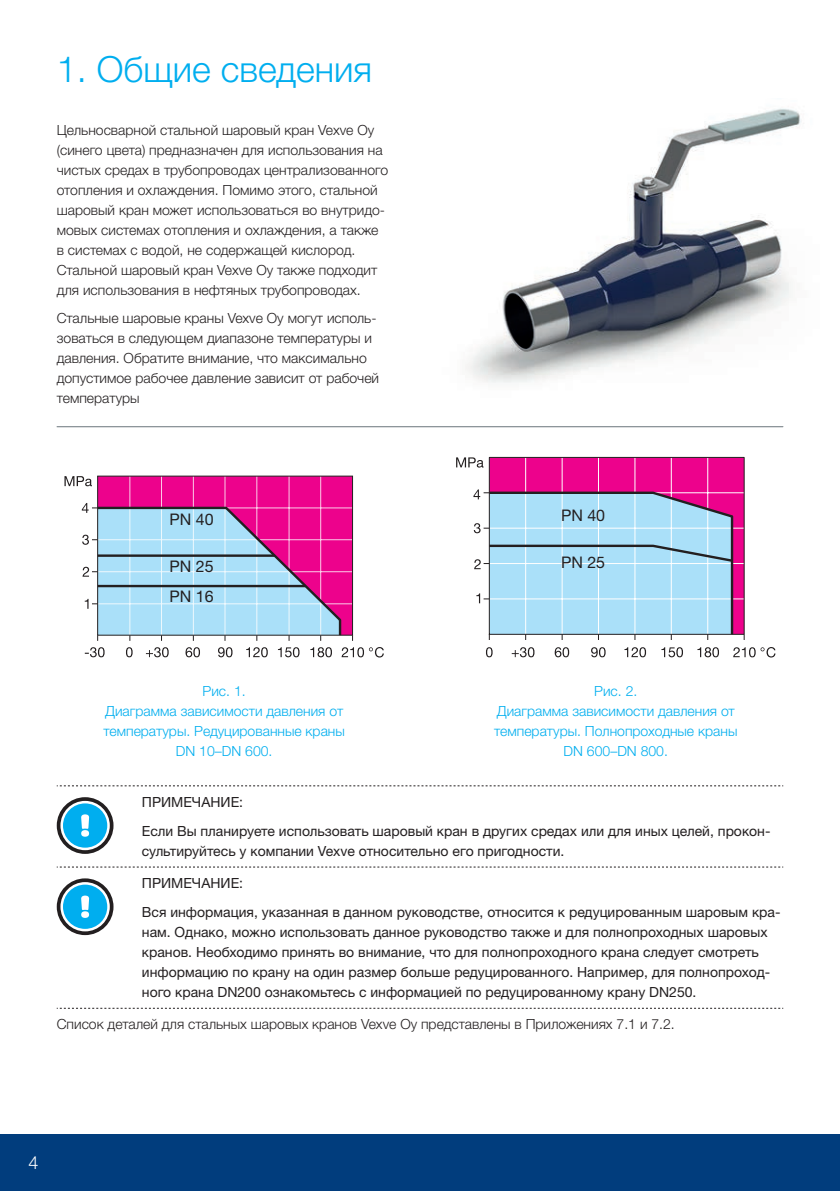
<style>
.page{position:relative;width:840px;height:1191px;background:#fff}
.page>*{position:absolute;margin:0;border:0;box-sizing:border-box;transform-origin:0 0}
.t1{font:300 36px "Helvetica Neue LTW1 G";color:#00aeef}
.t2{font:300 18px "Helvetica Neue LTW1 G";color:#fff}
.t3{font:16px/30px "Helvetica Neue LTW1 G";color:#231f20}
.t4{font:300 14px/20px "Helvetica Neue LTW1 G";color:#231f20}
.t5{font:14px/20px "Helvetica Neue LTW1 G";color:#231f20}
.t6{font:300 14px/20px "Helvetica Neue LTW1 G";color:#00aeef;text-align:center}
</style>
<div class="page">
<div style="left:0;top:1134px;width:839px;height:57px;background:#013d7d"></div>
<hr style="left:839px;top:1134px;width:1px;height:57px;background:#013d7d">
<svg style="left:486px;top:647px;width:289px;height:10px"></svg>
<svg style="left:734px;top:457px;width:10px;height:178px"></svg>
<svg style="left:456px;top:457px;width:278px;height:183px"></svg>
<svg style="left:342px;top:478px;width:8px;height:155px"></svg>
<hr style="left:98px;top:507px;width:254px;height:1px;background:#fff">
<hr style="left:98px;top:539px;width:254px;height:1px;background:#fff">
<hr style="left:98px;top:571px;width:254px;height:1px;background:#fff">
<hr style="left:98px;top:603px;width:254px;height:1px;background:#fff">
<svg style="left:64px;top:476px;width:278px;height:165px"></svg>
<svg style="left:85px;top:647px;width:19px;height:10px"></svg>
<svg style="left:126px;top:647px;width:6px;height:10px"></svg>
<svg style="left:146px;top:647px;width:22px;height:10px"></svg>
<svg style="left:185px;top:647px;width:15px;height:10px"></svg>
<svg style="left:218px;top:647px;width:14px;height:10px"></svg>
<svg style="left:246px;top:647px;width:21px;height:10px"></svg>
<svg style="left:278px;top:647px;width:21px;height:10px"></svg>
<svg style="left:310px;top:647px;width:22px;height:10px"></svg>
<svg style="left:341px;top:647px;width:42px;height:10px"></svg>
<svg style="left:57px;top:785px;width:724px;height:1px"></svg>
<svg style="left:57px;top:866px;width:724px;height:1px"></svg>
<svg style="left:57px;top:1008px;width:724px;height:1px"></svg>
<svg style="left:57px;top:797px;width:56px;height:57px"></svg>
<svg style="left:57px;top:878px;width:56px;height:57px"></svg>
<img style="left:465px;top:108px;width:336px;height:275px">
<hr style="left:57px;top:426px;width:725px;height:1px;background:#6a747b">
<h1 class="t1" style="left:57px;top:48px;width:317px">1. Общие сведения</h1>
<p class="t4" style="left:57px;top:120px;width:333px">Цельносварной стальной шаровый кран Vexve Oy (синего цвета) предназначен для использования на чистых средах в трубопроводах централизованного отопления и охлаждения. Помимо этого, стальной шаровый кран может использоваться во внутридо&shy;мовых системах отопления и охлаждения, а также в системах с водой, не содержащей кислород.<br>Стальной шаровый кран Vexve Oy также подходит для использования в нефтяных трубопроводах.</p>
<p class="t4" style="left:57px;top:308px;width:324px">Стальные шаровые краны Vexve Oy могут исполь&shy;зоваться в следующем диапазоне температуры и давления. Обратите внимание, что максимально допустимое рабочее давление зависит от рабочей температуры</p>
<p class="t3" style="left:169px;top:504px;width:46px">PN 40</p>
<p class="t3" style="left:169px;top:551px;width:46px">PN 25<br>PN 16</p>
<p class="t3" style="left:560px;top:500px;width:46px">PN 40</p>
<p class="t3" style="left:560px;top:547px;width:46px">PN 25</p>
<p class="t6" style="left:103px;top:681px;width:243px">Рис. 1.<br>Диаграмма зависимости давления от температуры. Редуцированные краны<br>DN 10–DN 600.</p>
<p class="t6" style="left:494px;top:681px;width:244px">Рис. 2.<br>Диаграмма зависимости давления от температуры. Полнопроходные краны<br>DN 600–DN 800.</p>
<p class="t5" style="left:142px;top:788px;width:629px;line-height:28.6px">ПРИМЕЧАНИЕ:<br>Если Вы планируете использовать шаровый кран в других средах или для иных целей, прокон-</p>
<p class="t5" style="left:142px;top:840px;width:424px">сультируйтесь у компании Vexve относительно его пригодности.</p>
<p class="t5" style="left:142px;top:869px;width:640px;line-height:28.6px">ПРИМЕЧАНИЕ:<br>Вся информация, указанная в данном руководстве, относится к редуцированным шаровым кра-</p>
<p class="t5" style="left:142px;top:922px;width:629px">нам. Однако, можно использовать данное руководство также и для полнопроходных шаровых кранов. Необходимо принять во внимание, что для полнопроходного крана следует смотреть информацию по крану на один размер больше редуцированного. Например, для полнопроход&shy;ного крана DN200 ознакомьтесь с информацией по редуцированному крану DN250.</p>
<p class="t4" style="left:57px;top:1014px;width:619px">Список деталей для стальных шаровых кранов Vexve Oy представлены в Приложениях 7.1 и 7.2.</p>
<p class="t2" style="left:28px;top:1151px;width:12px">4</p>
</div>
